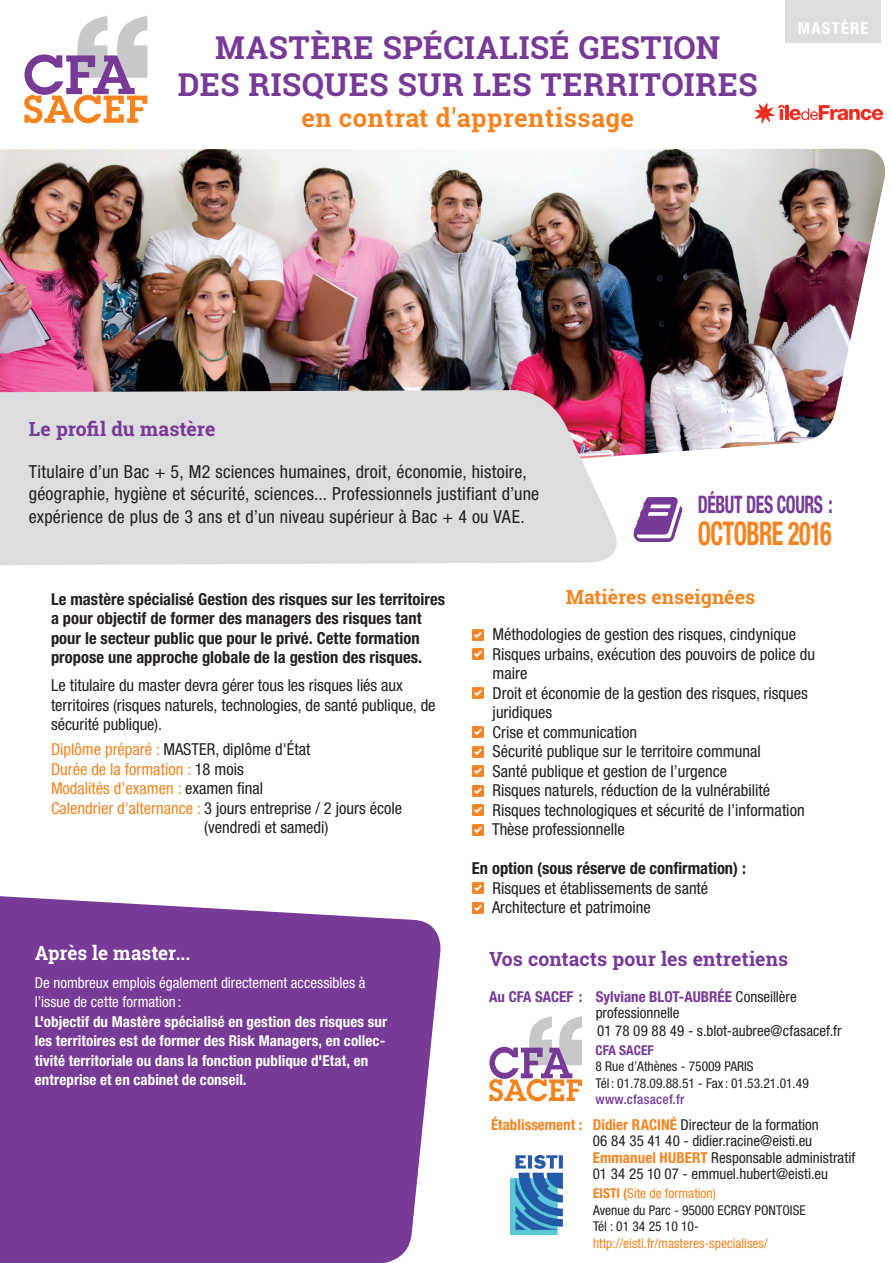
<style>
.page{position:relative;width:893px;height:1263px;background:#fff}
.page>*{position:absolute;margin:0;border:0;box-sizing:border-box;transform-origin:0 0}
.t1{font:700 condensed 32.7px "Helvetica Neue LT Std";letter-spacing:-.025em;color:#f58420;scale:.73 1}
.t2{font:700 31.5px/37.8px "Roboto Slab";letter-spacing:.02em;color:#773a97;text-align:center}
.t3{font:700 25.5px "Roboto Slab";color:#f58420}
.t4{font:700 condensed 24.15px "Helvetica Neue LT Std";letter-spacing:-.02em;color:#773a97;scale:.73 1}
.t5{font:700 19.5px "Roboto Slab";color:#773a97}
.t6{font:700 19.5px "Roboto Slab";color:#f58420}
.t7{font:700 19.5px "Roboto Slab";color:#fff}
.t8{font:condensed 18px/22.5px "Helvetica Neue LT Std";letter-spacing:.01em;color:#231f20}
.t9{font:condensed 16.5px/19.5px "Helvetica Neue LT Std";color:#231f20}
.t10{font:700 condensed 16.5px/19.5px "Helvetica Neue LT Std";color:#231f20}
.t11{font:condensed 16.5px "Helvetica Neue LT Std";color:#f58420}
.t12{font:700 condensed 16.5px "Helvetica Neue LT Std";letter-spacing:.08em;color:#fff}
.t13{font:condensed 15px/16.5px "Helvetica Neue LT Std";color:#231f20}
.t14{font:700 condensed 15px/19.5px "Helvetica Neue LT Std";letter-spacing:.005em;color:#fff}
.t15{font:condensed 15px/19.5px "Helvetica Neue LT Std";color:#fff}
.t16{font:700 condensed 15px "Helvetica Neue LT Std";color:#773a97}
.t17{font:700 condensed 15px "Helvetica Neue LT Std";color:#f58420}
.t18{font:condensed 13.5px/16.5px "Helvetica Neue LT Std";color:#231f20}
.t19{font:condensed 13.5px "Helvetica Neue LT Std";color:#f58420}
.t20{font:500 condensed 13.5px "Helvetica Neue LT Std";letter-spacing:.02em;color:#773a97}
.t21{font:700 condensed 13.5px "Helvetica Neue LT Std";color:#773a97}
.s1{color:#f58420}
.s2{color:#231f20}
.s3{font-weight:700;color:#f58420}
</style>
<div class="page">
<svg style="left:24px;top:16px;width:123px;height:107px"></svg>
<img style="left:0;top:149px;width:886px;height:306px">
<svg style="left:0;top:896px;width:441px;height:367px;background:#80489e"></svg>
<svg style="left:0;top:390px;width:629px;height:175px;background:#dbd6da"></svg>
<svg style="left:755px;top:103px;width:128px;height:21px"></svg>
<svg style="left:489px;top:1016px;width:93px;height:85px"></svg>
<svg style="left:473px;top:629px;width:11px;height:11px"></svg>
<svg style="left:473px;top:648px;width:11px;height:11px"></svg>
<svg style="left:473px;top:687px;width:11px;height:11px"></svg>
<svg style="left:473px;top:726px;width:11px;height:11px"></svg>
<svg style="left:473px;top:746px;width:11px;height:11px"></svg>
<svg style="left:473px;top:765px;width:11px;height:11px"></svg>
<svg style="left:473px;top:785px;width:11px;height:11px"></svg>
<svg style="left:473px;top:804px;width:11px;height:11px"></svg>
<svg style="left:473px;top:824px;width:11px;height:11px"></svg>
<svg style="left:473px;top:882px;width:11px;height:11px"></svg>
<svg style="left:473px;top:902px;width:11px;height:11px"></svg>
<div style="left:785px;top:0;width:96px;height:43px;background:#dcdddf"></div>
<img style="left:510px;top:1155px;width:54px;height:79px">
<h2 class="t2" style="left:178px;top:28px;width:581px">Mastère spécialisé Gestion<br>des risques sur les territoires</h2>
<h3 class="t3" style="left:301px;top:100px;width:334px">en contrat d'apprentissage</h3>
<p class="t12" style="left:798px;top:18px;width:72px">mastÈre</p>
<p class="t5" style="left:29px;top:415px;width:188px">Le profil du mastère</p>
<p class="t8" style="left:29px;top:460px;width:512px">Titulaire d’un Bac + 5, M2 sciences humaines, droit, économie, histoire, géographie, hygiène et sécurité, sciences... Professionnels justifiant d’une expérience de plus de 3 ans et d’un niveau supérieur à Bac + 4 ou VAE.</p>
<h3 class="t4" style="left:698px;top:490px;width:187px">Début des cours :</h3>
<h1 class="t1" style="left:698px;top:513px;width:185px">octobre 2016</h1>
<p class="t10" style="left:51px;top:589px;width:396px">Le mastère spécialisé Gestion des risques sur les territoires a pour objectif de former des managers des risques tant pour le secteur public que pour le privé. Cette formation propose une approche globale de la gestion des risques.</p>
<p class="t9" style="left:51px;top:675px;width:386px">Le titulaire du master devra gérer tous les risques liés aux territoires (risques naturels, technologies, de santé publique, de sécurité publique).</p>
<p class="t9" style="left:51px;top:739px;width:261px"><span class="s1">Diplôme préparé :</span> MASTER, diplôme d'État</p>
<p class="t11" style="left:51px;top:759px;width:194px">Durée de la formation : <span class="s2">18 mois</span></p>
<p class="t11" style="left:51px;top:779px;width:214px">Modalités d'examen : <span class="s2">examen final</span></p>
<p class="t9" style="left:51px;top:798px;width:353px"><span class="s1">Calendrier d'alternance :</span> 3 jours entreprise / 2 jours école</p>
<p class="t9" style="left:204px;top:817px;width:126px">(vendredi et samedi)</p>
<p class="t7" style="left:35px;top:939px;width:157px">Après le master...</p>
<p class="t15" style="left:35px;top:972px;width:332px">De nombreux emplois également directement accessibles à l’issue de cette formation :</p>
<p class="t14" style="left:35px;top:1011px;width:354px">L'objectif du Mastère spécialisé en gestion des risques sur les territoires est de former des Risk Managers, en collec&shy;tivité territoriale ou dans la fonction publique d'Etat, en entreprise et en cabinet de conseil.</p>
<p class="t6" style="left:566px;top:583px;width:191px">Matières enseignées</p>
<p class="t9" style="left:492px;top:624px;width:325px">Méthodologies de gestion des risques, cindynique Risques urbains, exécution des pouvoirs de police du maire<br>Droit et économie de la gestion des risques, risques juridiques<br>Crise et communication<br>Sécurité publique sur le territoire communal<br>Santé publique et gestion de l’urgence<br>Risques naturels, réduction de la vulnérabilité Risques technologiques et sécurité de l’information Thèse professionnelle</p>
<p class="t10" style="left:472px;top:858px;width:276px">En option (sous réserve de confirmation) :</p>
<p class="t9" style="left:492px;top:878px;width:218px">Risques et établissements de santé<br>Architecture et patrimoine</p>
<p class="t5" style="left:489px;top:945px;width:301px">Vos contacts pour les entretiens</p>
<p class="t16" style="left:489px;top:987px;width:55px">Au CFA SACE</p>
<p class="t16" style="left:566px;top:987px;width:127px">F : Sylviane BLOT-AUBRÉE</p>
<p class="t13" style="left:736px;top:988px;width:63px">Conseillère</p>
<p class="t13" style="left:596px;top:1004px;width:247px;line-height:18px">professionnelle<br>01 78 09 88 49 - s.blot-aubree@cfasacef.fr</p>
<p class="t21" style="left:595px;top:1041px;width:32px">CFA SACE</p>
<p class="t21" style="left:647px;top:1041px;width:8px">F</p>
<p class="t18" style="left:595px;top:1058px;width:215px">8 Rue d’Athènes - 75009 PARIS<br>Tél : 01.78.09.88.51 - Fax : 01.53.21.01.49</p>
<p class="t20" style="left:595px;top:1091px;width:90px">www.cfasacef.fr</p>
<p class="t13" style="left:593px;top:1116px;width:228px;text-indent:-102px"><span class="s3">Établissement : Didier RACINÉ</span> Directeur de la formation<br>06 84 35 41 40 - didier.racine@eisti.eu</p>
<p class="t17" style="left:593px;top:1148px;width:85px">Emmanuel HUBERT</p>
<p class="t13" style="left:593px;top:1149px;width:264px;text-indent:119px">Responsable administratif<br>01 34 25 10 07 - emmuel.hubert@eisti.eu</p>
<p class="t18" style="left:593px;top:1185px;width:214px"><span class="s3">EISTI (</span><span class="s1">Site de formation)<br></span>Avenue du Parc - 95000 ECRGY PONTOISE<br>Tél : 01 34 25 10 10-</p>
<p class="t19" style="left:593px;top:1235px;width:176px">http://eisti.fr/masteres-specialises/</p>
</div>
